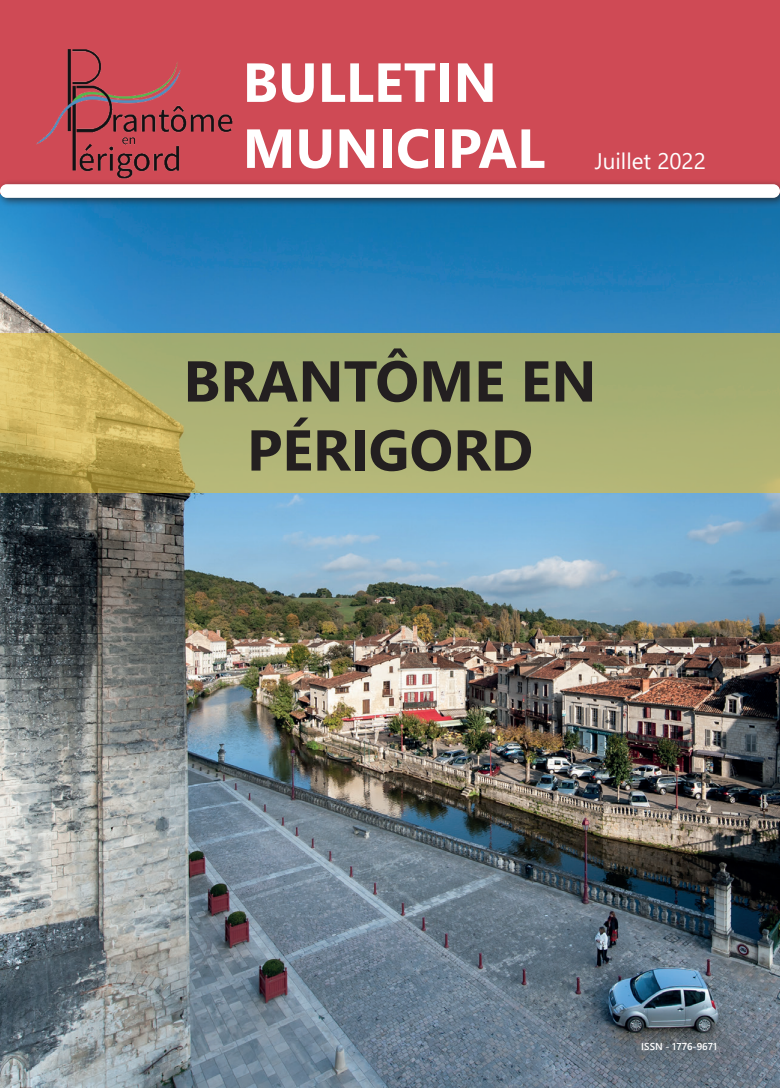
<style>
.page{position:relative;width:780px;height:1088px;background:#fff}
.page>*{position:absolute;margin:0;border:0;box-sizing:border-box;transform-origin:0 0}
.t1{font:700 57.5px/69px "Segoe UI";color:#231f20;text-align:center}
.t2{font:700 55px/66px "Segoe UI";color:#fff}
.t3{font:22.5px "Segoe UI";color:#fff}
.t4{font:600 10px "Segoe UI";color:#fff}
</style>
<div class="page">
<div style="left:0;top:0;width:780px;height:195px;background:#cf4a55"></div>
<img style="left:0;top:208px;width:780px;height:880px">
<svg style="left:0;top:333px;width:780px;height:160px;background:#aeaf6e"></svg>
<div style="left:0;top:179px;width:780px;height:29px;background:#231f20;opacity:.75"></div>
<div style="left:0;top:184px;width:780px;height:14px;background:#fff;border-radius:7px"></div>
<img style="left:33px;top:49px;width:203px;height:135px">
<p class="t2" style="left:243px;top:45px;width:304px">BULLETIN<br>MUNICIPAL</p>
<p class="t3" style="left:594px;top:140px;width:113px">Juillet 2022</p>
<p class="t1" style="left:183px;top:342px;width:415px">BRANTÔME EN<br>PÉRIGORD</p>
<p class="t4" style="left:641px;top:1037px;width:77px">ISSN - 1776-9671</p>
</div>
